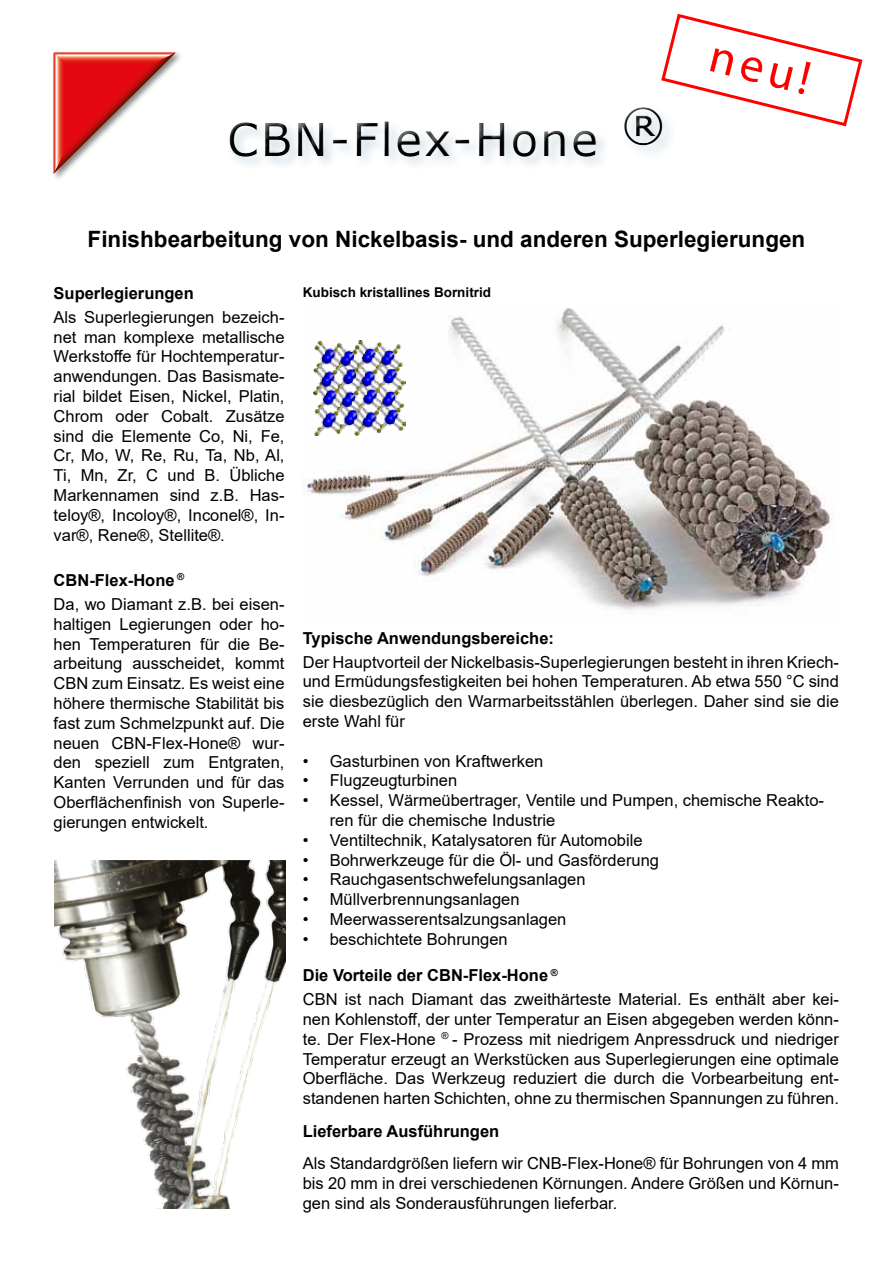
<style>
.page{position:relative;width:893px;height:1263px;background:#fff}
.page>*{position:absolute;margin:0;border:0;box-sizing:border-box;transform-origin:0 0}
.t1{font:48px "Myriad Pro";color:#f00}
.t2{font:45px "Verdana";letter-spacing:.05em;color:#010202}
.t3{font:700 22.5px "Arial";color:#000}
.t4{font:16.5px/19.8px "Arial";color:#000;text-align:justify}
.t5{font:700 16.5px "Arial";color:#000}
.t6{font:700 13.5px "Arial";color:#000}
.s1{font-weight:700}
</style>
<div class="page">
<img style="left:53px;top:52px;width:128px;height:127px">
<svg style="left:54px;top:53px;width:122px;height:121px"></svg>
<div style="left:223px;top:111px;width:450px;height:56px;background:#000;opacity:.75"></div>
<img style="left:303px;top:308px;width:527px;height:303px">
<img style="left:313px;top:340px;width:93px;height:96px">
<img style="left:54px;top:860px;width:231px;height:349px">
<svg style="left:624px;top:13px;width:239px;height:132px"></svg>
<h2 class="t2" style="left:227px;top:108px;width:440px">CBN-Flex-Hone ®</h2>
<h1 class="t1" style="left:718px;top:26px;width:104px;rotate:14deg">neu!</h1>
<h3 class="t3" style="left:88px;top:223px;width:719px">Finishbearbeitung von Nickelbasis- und anderen Superlegierungen</h3>
<p class="t5" style="left:54px;top:281px;width:142px">Superlegierungen</p>
<p class="t4" style="left:54px;top:307px;width:232px">Als Superlegierungen bezeich&shy;net man komplexe metallische Werkstoffe für Hochtemperatur&shy;anwendungen. Das Basismate&shy;rial bildet Eisen, Nickel, Platin, Chrom oder Cobalt. Zusätze sind die Elemente Co, Ni, Fe, Cr, Mo, W, Re, Ru, Ta, Nb, Al, Ti, Mn, Zr, C und B. Übliche Markennamen sind z.B. Has&shy;teloy®, Incoloy®, Inconel®, In&shy;var®, Rene®, Stellite®.</p>
<p class="t4" style="left:54px;top:568px;width:232px;line-height:24px"><span class="s1">CBN-Flex-Hone</span> <sup>®<br></sup>Da, wo Diamant z.B. bei eisen-</p>
<p class="t4" style="left:54px;top:614px;width:232px">haltigen Legierungen oder ho&shy;hen Temperaturen für die Be&shy;arbeitung ausscheidet, kommt CBN zum Einsatz. Es weist eine höhere thermische Stabilität bis fast zum Schmelzpunkt auf. Die neuen CBN-Flex-Hone® wur&shy;den speziell zum Entgraten, Kanten Verrunden und für das Oberflächenfinish von Superle&shy;gierungen entwickelt.</p>
<p class="t6" style="left:303px;top:283px;width:190px">Kubisch kristallines Bornitrid</p>
<p class="t5" style="left:303px;top:626px;width:253px">Typische Anwendungsbereiche:</p>
<p class="t4" style="left:303px;top:652px;width:538px">Der Hauptvorteil der Nickelbasis-Superlegierungen besteht in ihren Kriech&shy;und Ermüdungsfestigkeiten bei hohen Temperaturen. Ab etwa 550 °C sind sie diesbezüglich den Warmarbeitsstählen überlegen. Daher sind sie die erste Wahl für</p>
<p class="t4" style="left:303px;top:751px;width:242px">• Gasturbinen von Kraftwerken</p>
<p class="t4" style="left:303px;top:770px;width:156px">• Flugzeugturbinen</p>
<p class="t4" style="left:330px;top:790px;width:496px;text-indent:-27px">• Kessel, Wärmeübertrager, Ventile und Pumpen, chemische Reakto&shy;ren für die chemische Industrie</p>
<p class="t4" style="left:303px;top:830px;width:341px">• Ventiltechnik, Katalysatoren für Automobile</p>
<p class="t4" style="left:303px;top:850px;width:358px">• Bohrwerkzeuge für die Öl- und Gasförderung</p>
<p class="t4" style="left:303px;top:869px;width:284px">• Rauchgasentschwefelungsanlagen</p>
<p class="t4" style="left:303px;top:889px;width:218px">• Müllverbrennungsanlagen</p>
<p class="t4" style="left:303px;top:909px;width:265px">• Meerwasserentsalzungsanlagen</p>
<p class="t4" style="left:303px;top:929px;width:206px">• beschichtete Bohrungen</p>
<p class="t4" style="left:303px;top:963px;width:538px;line-height:24px"><span class="s1">Die Vorteile der CBN-Flex-Hone</span> <sup>®<br></sup>CBN ist nach Diamant das zweithärteste Material. Es enthält aber kei-</p>
<p class="t4" style="left:303px;top:1009px;width:538px">nen Kohlenstoff, der unter Temperatur an Eisen abgegeben werden könn&shy;te. Der Flex-Hone <sup>®</sup> - Prozess mit niedrigem Anpressdruck und niedriger Temperatur erzeugt an Werkstücken aus Superlegierungen eine optimale Oberfläche. Das Werkzeug reduziert die durch die Vorbearbeitung ent&shy;standenen harten Schichten, ohne zu thermischen Spannungen zu führen.</p>
<p class="t5" style="left:303px;top:1119px;width:198px">Lieferbare Ausführungen</p>
<p class="t4" style="left:303px;top:1153px;width:538px">Als Standardgrößen liefern wir CNB-Flex-Hone® für Bohrungen von 4 mm bis 20 mm in drei verschiedenen Körnungen. Andere Größen und Körnun&shy;gen sind als Sonderausführungen lieferbar.</p>
</div>
